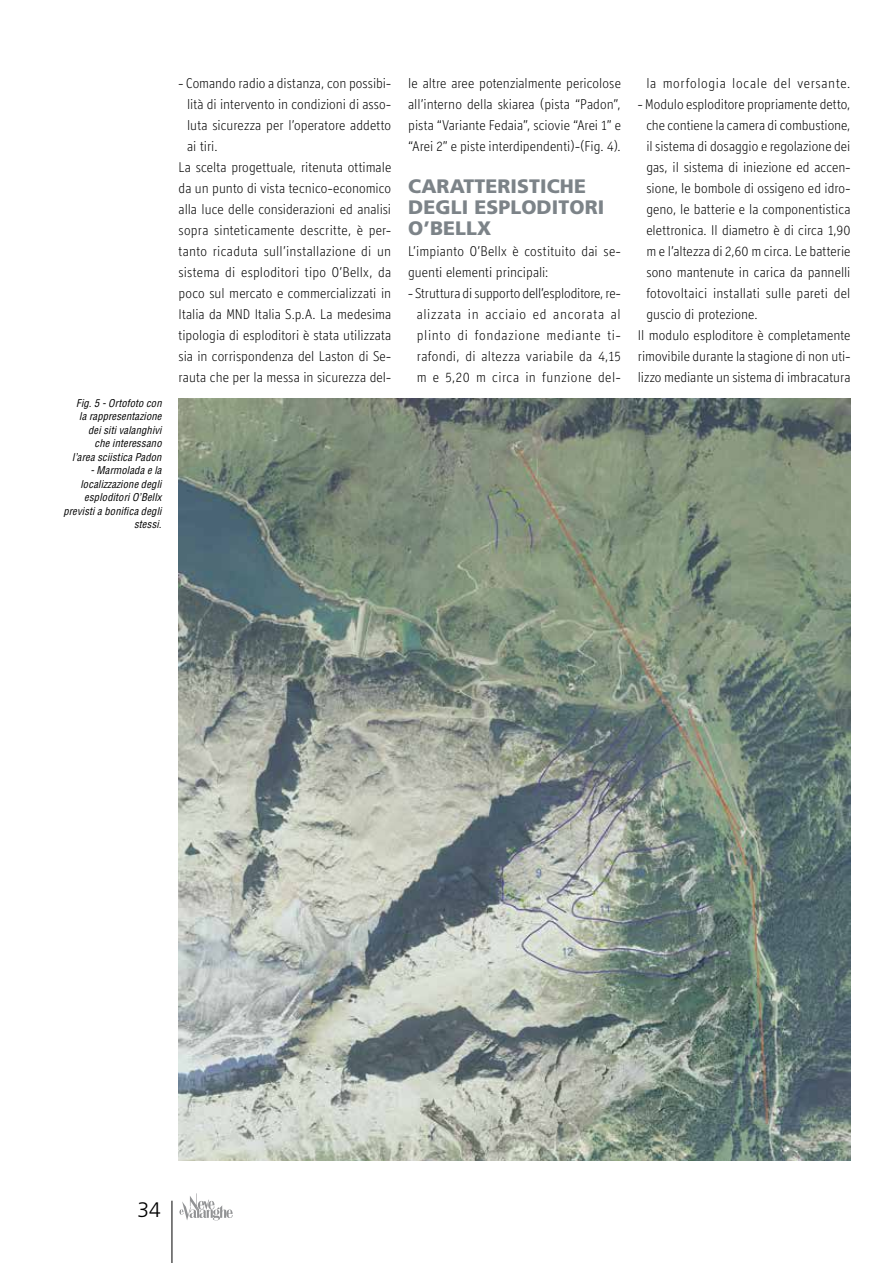
<style>
.page{position:relative;width:893px;height:1263px;background:#fff}
.page>*{position:absolute;margin:0;border:0;box-sizing:border-box;transform-origin:0 0}
.t1{font:300 21px "Frutiger";color:#000}
.t2{font:900 19.5px/21px "Frutiger";letter-spacing:.005em;color:#7c8388}
.t3{font:300 14.25px/21px "Officina Display ITC";letter-spacing:.01em;color:#000;text-align:justify}
.t4{font:300 14.25px/21px "Officina Display ITC";letter-spacing:.04em;color:#000;text-align:center}
.t5{font:300 14.25px "Officina Display ITC";letter-spacing:.05em;color:#000}
.t6{font:italic condensed 10.5px/13.5px "Helvetica";letter-spacing:.015em;color:#000;text-align:right}
</style>
<div class="page">
<img style="left:179px;top:398px;width:671px;height:763px">
<hr style="left:172px;top:1201px;width:1px;height:62px;background:#000">
<svg style="left:179px;top:1193px;width:54px;height:27px"></svg>
<p class="t6" style="left:72px;top:396px;width:91px">Fig. 5 - Ortofoto con la rappresentazione dei siti valanghivi che interessano l’area sciistica Padon</p>
<p class="t6" style="left:64px;top:463px;width:99px">- Marmolada e la localizzazione degli esploditori O’Bellx previsti a bonifica degli stessi.</p>
<p class="t3" style="left:179px;top:72px;width:214px">- Comando radio a distanza, con possibi-</p>
<p class="t3" style="left:187px;top:93px;width:206px">lità di intervento in condizioni di asso-</p>
<p class="t3" style="left:187px;top:114px;width:206px">luta sicurezza per l’operatore addetto</p>
<p class="t3" style="left:187px;top:135px;width:32px">ai tiri.</p>
<p class="t3" style="left:179px;top:156px;width:214px">La scelta progettuale, ritenuta ottimale</p>
<p class="t3" style="left:179px;top:177px;width:214px">da un punto di vista tecnico-economico</p>
<p class="t3" style="left:179px;top:198px;width:214px">alla luce delle considerazioni ed analisi</p>
<p class="t3" style="left:179px;top:219px;width:214px">sopra sinteticamente descritte, è per-</p>
<p class="t3" style="left:179px;top:240px;width:214px">tanto ricaduta sull’installazione di un</p>
<p class="t3" style="left:179px;top:261px;width:214px">sistema di esploditori tipo O’Bellx, da</p>
<p class="t3" style="left:179px;top:282px;width:214px">poco sul mercato e commercializzati in</p>
<p class="t3" style="left:179px;top:303px;width:214px">Italia da MND Italia S.p.A. La medesima</p>
<p class="t3" style="left:179px;top:324px;width:214px">tipologia di esploditori è stata utilizzata</p>
<p class="t3" style="left:179px;top:345px;width:214px">sia in corrispondenza del Laston di Se-</p>
<p class="t3" style="left:179px;top:366px;width:214px">rauta che per la messa in sicurezza del-</p>
<p class="t3" style="left:408px;top:72px;width:214px">le altre aree potenzialmente pericolose all’interno della skiarea (pista “Padon”, pista “Variante Fedaia”, sciovie “Arei 1” e “Arei 2” e piste interdipendenti)-(Fig. 4).</p>
<h2 class="t2" style="left:408px;top:175px;width:198px">CARATTERISTICHE<br>DEGLI ESPLODITORI<br>O’BELLX</h2>
<p class="t3" style="left:408px;top:240px;width:214px">L’impianto O’Bellx è costituito dai se&shy;guenti elementi principali:</p>
<p class="t4" style="left:408px;top:282px;width:214px">- Struttura di supporto dell’esploditore, re&shy;alizzata in acciaio ed ancorata al plinto di fondazione mediante ti&shy;rafondi, di altezza variabile da 4,15 m e 5,20 m circa in funzione del-</p>
<p class="t5" style="left:646px;top:75px;width:206px">la morfologia locale del versante.</p>
<p class="t3" style="left:638px;top:93px;width:214px">- Modulo esploditore propriamente detto,</p>
<p class="t3" style="left:646px;top:114px;width:206px">che contiene la camera di combustione,</p>
<p class="t3" style="left:646px;top:135px;width:206px">il sistema di dosaggio e regolazione dei</p>
<p class="t3" style="left:646px;top:156px;width:206px">gas, il sistema di iniezione ed accen-</p>
<p class="t3" style="left:646px;top:177px;width:206px">sione, le bombole di ossigeno ed idro-</p>
<p class="t3" style="left:646px;top:198px;width:206px">geno, le batterie e la componentistica</p>
<p class="t3" style="left:646px;top:219px;width:206px">elettronica. Il diametro è di circa 1,90</p>
<p class="t3" style="left:646px;top:240px;width:206px">m e l’altezza di 2,60 m circa. Le batterie</p>
<p class="t3" style="left:646px;top:261px;width:206px">sono mantenute in carica da pannelli</p>
<p class="t3" style="left:646px;top:282px;width:206px">fotovoltaici installati sulle pareti del</p>
<p class="t3" style="left:646px;top:303px;width:113px">guscio di protezione.</p>
<p class="t3" style="left:638px;top:324px;width:214px">Il modulo esploditore è completamente</p>
<p class="t3" style="left:638px;top:345px;width:214px">rimovibile durante la stagione di non uti-</p>
<p class="t3" style="left:638px;top:366px;width:214px">lizzo mediante un sistema di imbracatura</p>
<h1 class="t1" style="left:138px;top:1198px;width:25px">34</h1>
</div>
